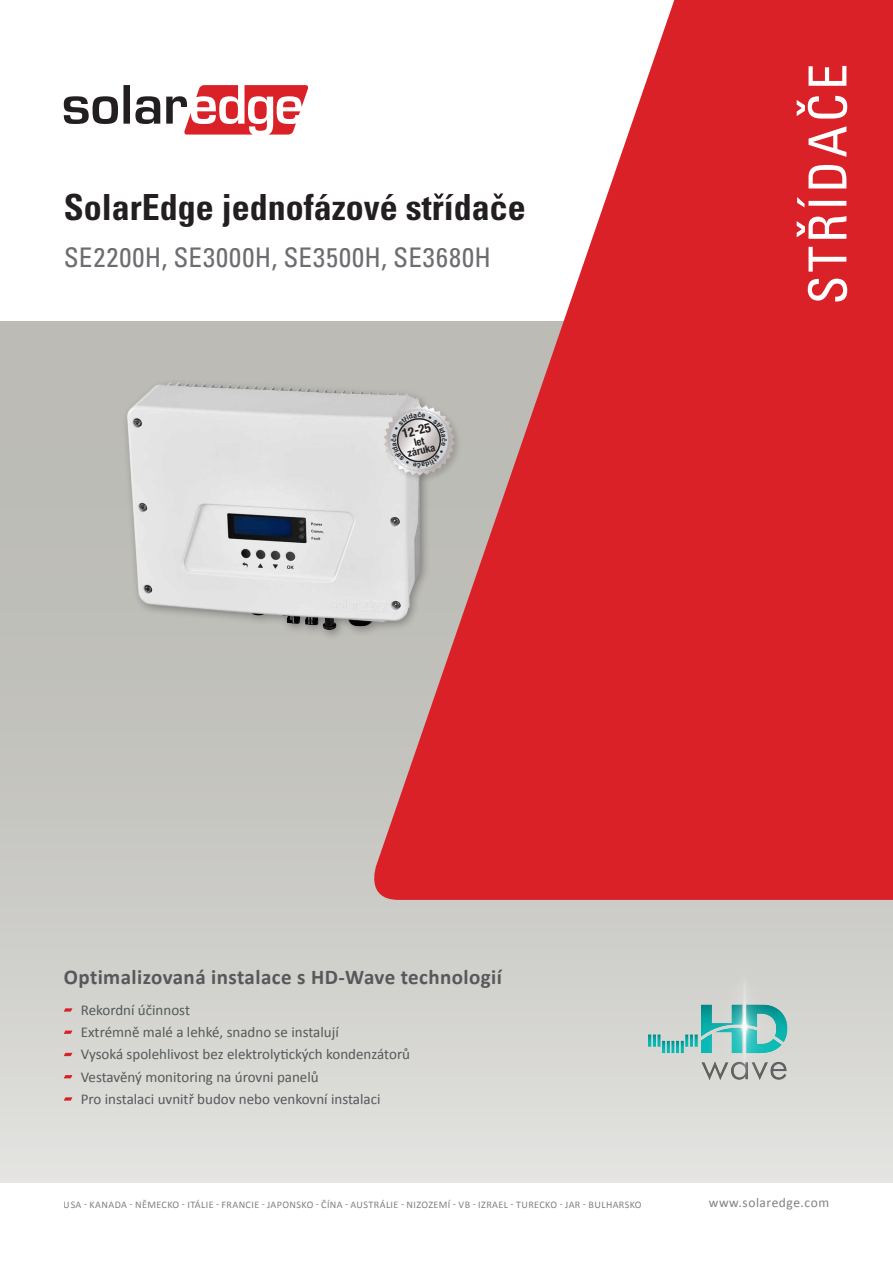
<style>
.page{position:relative;width:893px;height:1263px;background:#fff}
.page>*{position:absolute;margin:0;border:0;box-sizing:border-box;transform-origin:0 0}
.pg1_Family_vertical{font:condensed 52.5px "Univers LT Std";letter-spacing:.06em;color:#fff}
.pg1_Product_Header{font:700 condensed 36px "Univers LT Std";color:#231f20}
.pg1_Product_Subheade{font:condensed 27px "Univers LT Std";letter-spacing:.04em;color:#6c6d70}
.pg1_Text_bold{font:700 21px "Calibri";letter-spacing:.02em;color:#57585a}
.Pg1_Text_Bullets{font:15px "Calibri";color:#57585a}
.pg1_Text_URL{font:13.5px "Calibri";letter-spacing:.04em;color:#808180}
.t1{font:700 condensed 12.9px "Helvetica Neue LT Std";color:#231f20}
.t2{font:700 condensed 10.5px "Helvetica Neue LT Std";color:#231f20}
.t3{font:10.2px "Calibri";letter-spacing:.04em;color:#808180}
</style>
<div class="page">
<div style="left:0;top:321px;width:893px;height:861px;background:linear-gradient(to bottom,#b4b3ae,#dbdbd8)"></div>
<svg style="left:364px;top:0;width:529px;height:900px;fill:#da2128"></svg>
<svg style="left:64px;top:85px;width:244px;height:50px"></svg>
<svg style="left:64px;top:1008px;width:8px;height:3px"></svg>
<svg style="left:64px;top:1030px;width:8px;height:4px"></svg>
<svg style="left:64px;top:1053px;width:8px;height:3px"></svg>
<svg style="left:64px;top:1075px;width:8px;height:3px"></svg>
<svg style="left:64px;top:1097px;width:8px;height:3px"></svg>
<img style="left:649px;top:968px;width:159px;height:123px">
<div style="left:122px;top:377px;width:309px;height:264px;background:#231f20;opacity:.4"></div>
<img style="left:128px;top:382px;width:291px;height:247px">
<svg style="left:434px;top:193px;width:10px;height:6px"></svg>
<svg style="left:493px;top:193px;width:10px;height:6px"></svg>
<svg style="left:797px;top:221px;width:8px;height:16px"></svg>
<svg style="left:797px;top:100px;width:8px;height:16px"></svg>
<div style="left:383px;top:404px;width:80px;height:80px;background:#231f20;opacity:.2"></div>
<svg style="left:384px;top:405px;width:71px;height:71px;background:#c7c6c6"></svg>
<p class="pg1_Product_Header" style="left:64px;top:185px;width:463px">SolarEdge jednofázové strídace</p>
<p class="pg1_Product_Subheade" style="left:64px;top:240px;width:429px">SE2200H, SE3000H, SE3500H, SE3680H</p>
<p class="t1" style="left:400px;top:426px;width:31px;rotate:-14deg">12-25</p>
<p class="t2" style="left:406px;top:447px;width:30px;rotate:-14deg">záruka</p>
<p class="pg1_Family_vertical" style="left:794px;top:305px;width:242px;rotate:-90deg">STRÍDACE</p>
<p class="pg1_Text_bold" style="left:64px;top:964px;width:440px">Optimalizovaná instalace s HD-Wave technologií</p>
<p class="Pg1_Text_Bullets" style="left:81px;top:1000px;width:111px">Rekordní účinnost</p>
<p class="Pg1_Text_Bullets" style="left:81px;top:1022px;width:259px">Extrémně malé a lehké, snadno se instalují</p>
<p class="Pg1_Text_Bullets" style="left:81px;top:1045px;width:331px">Vysoká spolehlivost bez elektrolytických kondenzátorů</p>
<p class="Pg1_Text_Bullets" style="left:81px;top:1067px;width:239px">Vestavěný monitoring na úrovni panelů</p>
<p class="Pg1_Text_Bullets" style="left:81px;top:1089px;width:301px">Pro instalaci uvnitř budov nebo venkovní instalaci</p>
<p class="t3" style="left:64px;top:1198px;width:579px">USA - KANADA - NĚMECKO - ITÁLIE - FRANCIE - JAPONSKO - ČÍNA - AUSTRÁLIE - NIZOZEMÍ - VB - IZRAEL - TURECKO - JAR - BULHARSKO</p>
<p class="pg1_Text_URL" style="left:709px;top:1194px;width:122px">www.solaredge.com</p>
</div>
